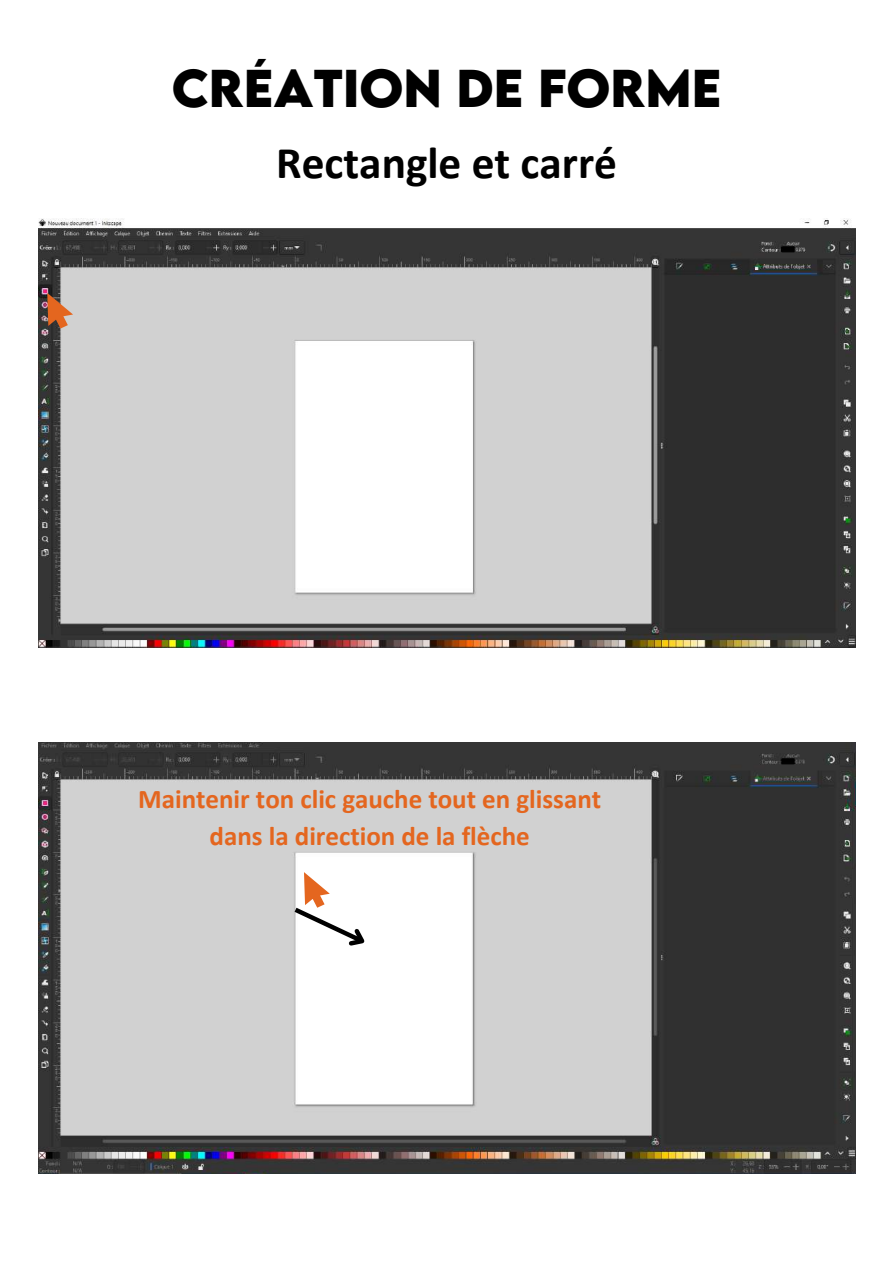
<style>
.page{position:relative;width:894px;height:1264px;background:#fff}
.page>*{position:absolute;margin:0;border:0;box-sizing:border-box;transform-origin:0 0}
.t1{font:700 47.25px "LEMONMILK";letter-spacing:.115em;color:#000}
.t2{font:700 45.3px "Calibri";color:#000}
.t3{font:700 27px/37.2px "Calibri";color:#e4661f;text-align:center}
</style>
<div class="page">
<img style="left:38px;top:218px;width:817px;height:429px">
<svg style="left:47px;top:293px;width:26px;height:35px"></svg>
<img style="left:38px;top:742px;width:817px;height:431px">
<svg style="left:289px;top:872px;width:85px;height:84px"></svg>
<h1 class="t1" style="left:172px;top:56px;width:545px">CRÉATION DE FORM E</h1>
<h2 class="t2" style="left:276px;top:144px;width:342px">Rectangle et carré</h2>
<p class="t3" style="left:138px;top:782px;width:464px">Maintenir ton clic gauche tout en glissant dans la direction de la flèche</p>
</div>
